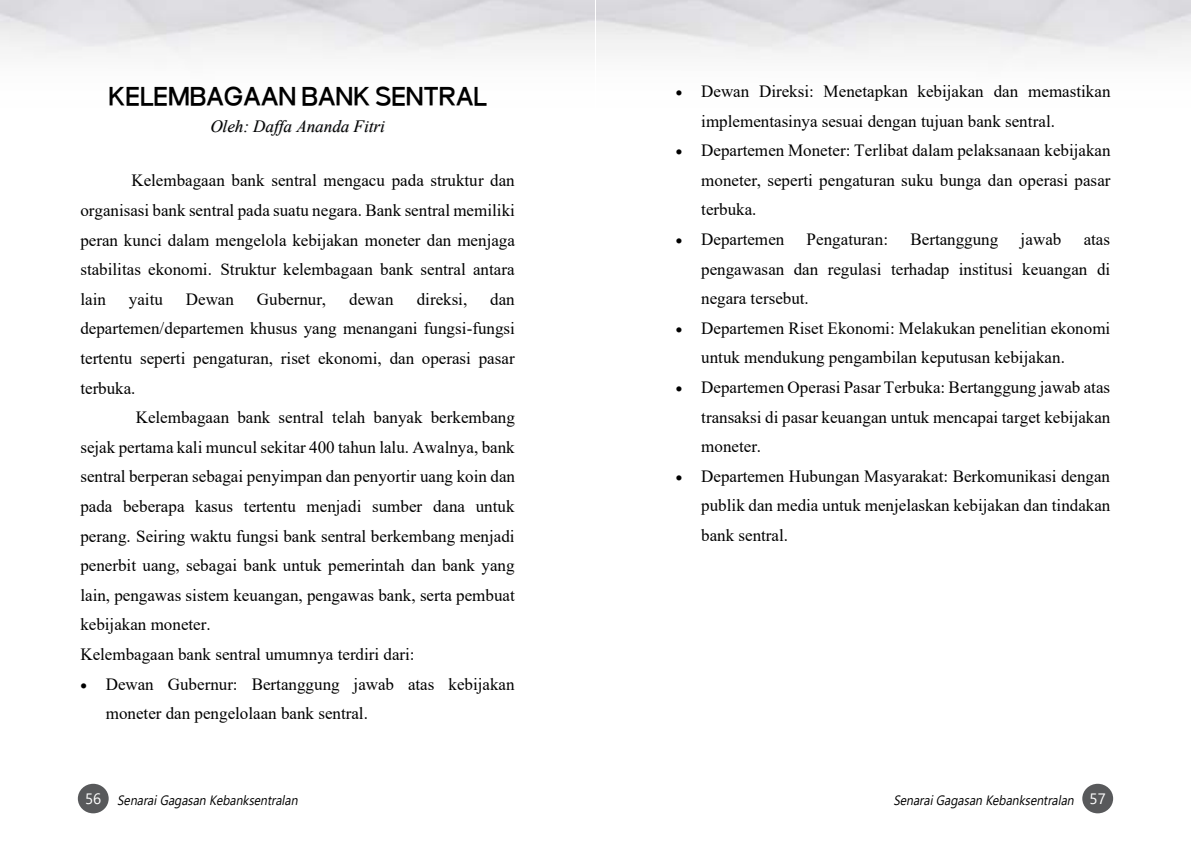
<style>
.page{position:relative;width:1191px;height:851px;background:#fff}
.page>*{position:absolute;margin:0;border:0;box-sizing:border-box;transform-origin:0 0}
.t1{font:700 25.65px "Noirden";color:#000}
.t2{font:17.1px/29.5px "Times New Roman";color:#000;text-align:justify}
.t3{font:italic 17.1px "Times New Roman";color:#000}
.t4{font:italic 13.5px "Segoe UI";color:#000;scale:.9 1}
.s1{color:#c7c9cb}
.s2{font-style:normal;font-size:15px;color:#fff}
</style>
<div class="page">
<div style="left:78px;top:783px;width:31px;height:30px;background:#58595b;border-radius:50%"></div>
<div style="left:1082px;top:783px;width:31px;height:30px;background:#58595b;border-radius:50%"></div>
<h1 class="t1" style="left:108px;top:81px;width:380px">KELEMBAGAAN BANK SENTRAL</h1>
<p class="t3" style="left:211px;top:114px;width:175px"><span class="s1">O</span>leh: <span class="s1">D</span>affa <span class="s1">A</span>nanda <span class="s1">F</span>itri</p>
<p class="t2" style="left:80px;top:165px;width:436px;text-indent:51px">Kelembagaan bank sentral mengacu pada struktur dan organisasi bank sentral pada suatu negara. Bank sentral memiliki peran kunci dalam mengelola kebijakan moneter dan menjaga stabilitas ekonomi. Struktur kelembagaan bank sentral antara lain</p>
<p class="t2" style="left:80px;top:283px;width:436px;text-indent:410px">dan departemen/departemen khusus yang menangani fungsi-fungsi tertentu seperti pengaturan, riset ekonomi, dan operasi pasar terbuka.</p>
<p class="t2" style="left:80px;top:402px;width:436px;text-align:left;text-indent:55px">Kelembagaan bank sentral telah banyak berkembang sejak pertama kali muncul sekitar 400 tahun lalu. Awalnya, bank sentral berperan sebagai penyimpan dan penyortir uang koin dan pada beberapa kasus tertentu menjadi sumber dana untuk perang. Seiring waktu fungsi bank sentral berkembang menjadi penerbit uang, sebagai bank untuk pemerintah dan bank yang lain, pengawas sistem keuangan, pengawas bank, serta pembuat kebijakan moneter.<br>Kelembagaan bank sentral umumnya terdiri dari:</p>
<p class="t2" style="left:106px;top:668px;width:410px;text-indent:-25px">• Dewan Gubernur: Bertanggung jawab atas kebijakan moneter dan pengelolaan bank sentral.</p>
<p class="t2" style="left:129px;top:283px;width:36px">yaitu</p>
<p class="t2" style="left:186px;top:283px;width:50px">Dewan</p>
<p class="t2" style="left:257px;top:283px;width:71px">Gubernur,</p>
<p class="t2" style="left:349px;top:283px;width:46px">dewan</p>
<p class="t2" style="left:417px;top:283px;width:52px">direksi,</p>
<p class="t2" style="left:701px;top:76px;width:411px;text-indent:-25px">• Dewan Direksi: Menetapkan kebijakan dan memastikan implementasinya sesuai dengan tujuan bank sentral.</p>
<p class="t2" style="left:701px;top:135px;width:411px;text-indent:-25px">• Departemen Moneter: Terlibat dalam pelaksanaan kebijakan moneter, seperti pengaturan suku bunga dan operasi pasar terbuka.</p>
<p class="t2" style="left:676px;top:224px;width:110px">• Departemen</p>
<p class="t2" style="left:806px;top:224px;width:83px">Pengaturan:</p>
<p class="t2" style="left:910px;top:224px;width:89px">Bertanggung</p>
<p class="t2" style="left:1020px;top:224px;width:42px">jawab</p>
<p class="t2" style="left:701px;top:224px;width:410px;text-indent:382px">atas pengawasan dan regulasi terhadap institusi keuangan di negara tersebut.</p>
<p class="t2" style="left:701px;top:312px;width:410px;text-indent:-25px">• Departemen Riset Ekonomi: Melakukan penelitian ekonomi untuk mendukung pengambilan keputusan kebijakan.</p>
<p class="t2" style="left:701px;top:372px;width:411px;text-indent:-25px">• Departemen Operasi Pasar Terbuka: Bertanggung jawab atas transaksi di pasar keuangan untuk mencapai target kebijakan moneter.</p>
<p class="t2" style="left:701px;top:460px;width:410px;text-indent:-25px">• Departemen Hubungan Masyarakat: Berkomunikasi dengan publik dan media untuk menjelaskan kebijakan dan tindakan bank sentral.</p>
<p class="t4" style="left:85px;top:787px;width:242px"><span class="s2">5 6</span> SenaraiGagasanKebanksentralan</p>
<p class="t4" style="left:893px;top:787px;width:237px">SenaraiGagasanKebanksentralan <span class="s2">5 7</span></p>
</div>
